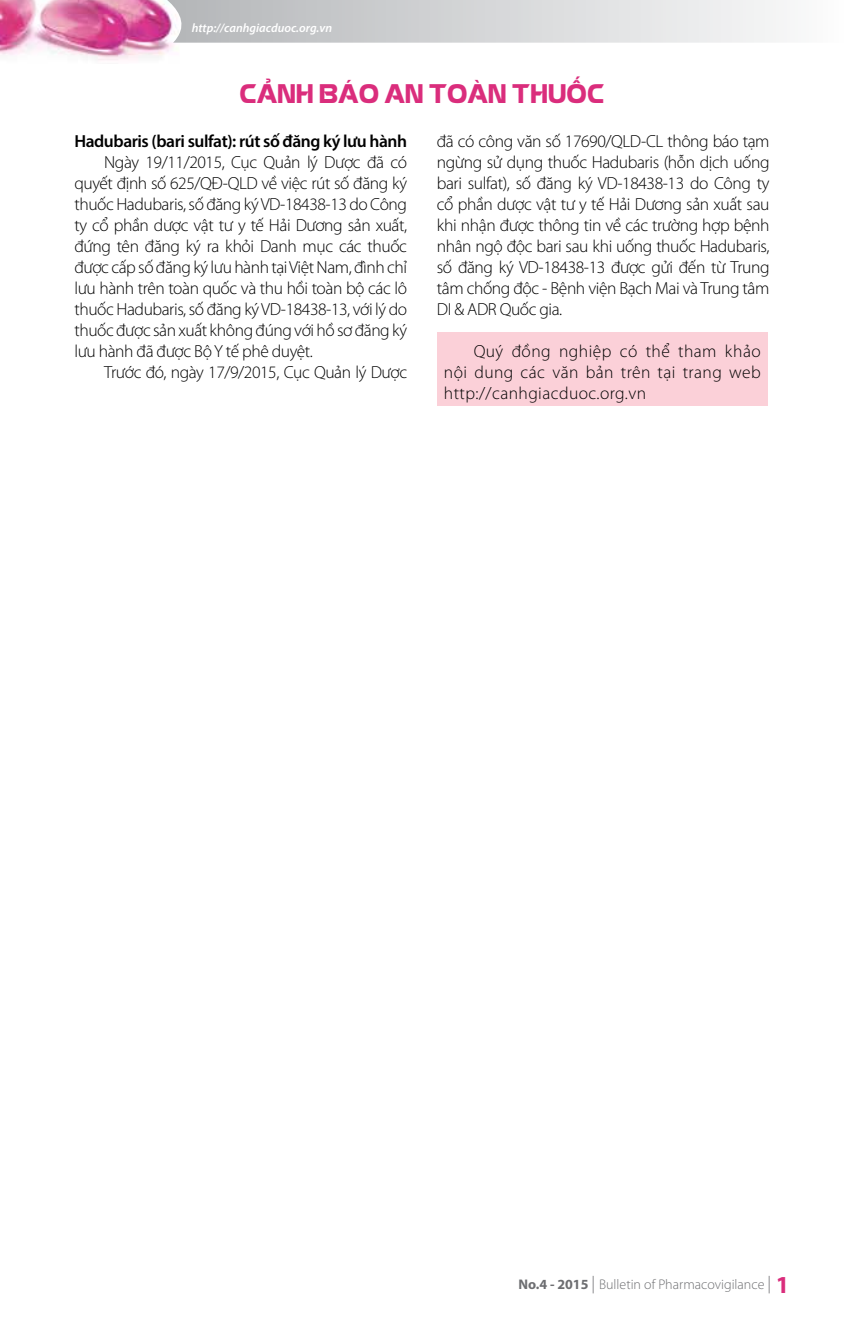
<style>
.page{position:relative;width:844px;height:1340px;background:#fff}
.page>*{position:absolute;margin:0;border:0;box-sizing:border-box;transform-origin:0 0}
.t1{font:26.25px "UTM Eremitage";letter-spacing:.02em;color:#da2d7c}
.t2{font:300 17.5px/21px "Myriad Pro";letter-spacing:-.025em;color:#000;text-align:justify}
.t3{font:600 17.5px "Myriad Pro";letter-spacing:-.025em;color:#000}
.t4{font:300 14px "Myriad Pro";color:#6d6e71}
.t5{font:italic 600 12.25px "Myriad Pro";color:#fff}
.s1{font-weight:700}
.s2{font-size:17.5px}
.s3{font-weight:700;font-size:24.5px;color:#da2d7c}
</style>
<div class="page">
<img style="left:0;top:0;width:177px;height:61px">
<svg style="left:144px;top:0;width:635px;height:43px;background:#d5d1d5"></svg>
<svg style="left:0;top:0;width:1px;height:43px"></svg>
<div style="left:437px;top:333px;width:330px;height:73px;background:#fbd0d8"></div>
<p class="t5" style="left:192px;top:20px;width:142px">http://canhgiacduoc.org.vn</p>
<h1 class="t1" style="left:239px;top:75px;width:365px">CẢNH BÁO AN TOÀN THUỐC</h1>
<p class="t3" style="left:74px;top:130px;width:334px">Hadubaris (bari sulfat): rút số đăng ký lưu hành</p>
<p class="t2" style="left:74px;top:152px;width:334px;text-indent:30px">Ngày 19/11/2015, Cục Quản lý Dược đã có quyết định số 625/QĐ-QLD về việc rút số đăng ký thuốc Hadubaris, số đăng ký VD-18438-13 do Công ty cổ phần dược vật tư y tế Hải Dương sản xuất, đứng tên đăng ký ra khỏi Danh mục các thuốc được cấp số đăng ký lưu hành tại Việt Nam, đình chỉ lưu hành trên toàn quốc và thu hồi toàn bộ các lô thuốc Hadubaris, số đăng ký VD-18438-13, với lý do thuốc được sản xuất không đúng với hồ sơ đăng ký lưu hành đã được Bộ Y tế phê duyệt.</p>
<p class="t2" style="left:104px;top:362px;width:304px">Trước đó, ngày 17/9/2015, Cục Quản lý Dược</p>
<p class="t2" style="left:437px;top:131px;width:334px">đã có công văn số 17690/QLD-CL thông báo tạm ngừng sử dụng thuốc Hadubaris (hỗn dịch uống bari sulfat), số đăng ký VD-18438-13 do Công ty cổ phần dược vật tư y tế Hải Dương sản xuất sau khi nhận được thông tin về các trường hợp bệnh nhân ngộ độc bari sau khi uống thuốc Hadubaris, số đăng ký VD-18438-13 được gửi đến từ Trung tâm chống độc - Bệnh viện Bạch Mai và Trung tâm DI &amp; ADR Quốc gia.</p>
<p class="t2" style="left:444px;top:341px;width:318px;text-indent:30px">Quý đồng nghiệp có thể tham khảo nội dung các văn bản trên tại trang web http://canhgiacduoc.org.vn</p>
<p class="t4" style="left:518px;top:1275px;width:272px"><span class="s1">No.4 - 2015</span> <span class="s2">|</span> Bulletin of Pharmacovigilance <span class="s2">|</span> <span class="s3">1</span></p>
</div>
